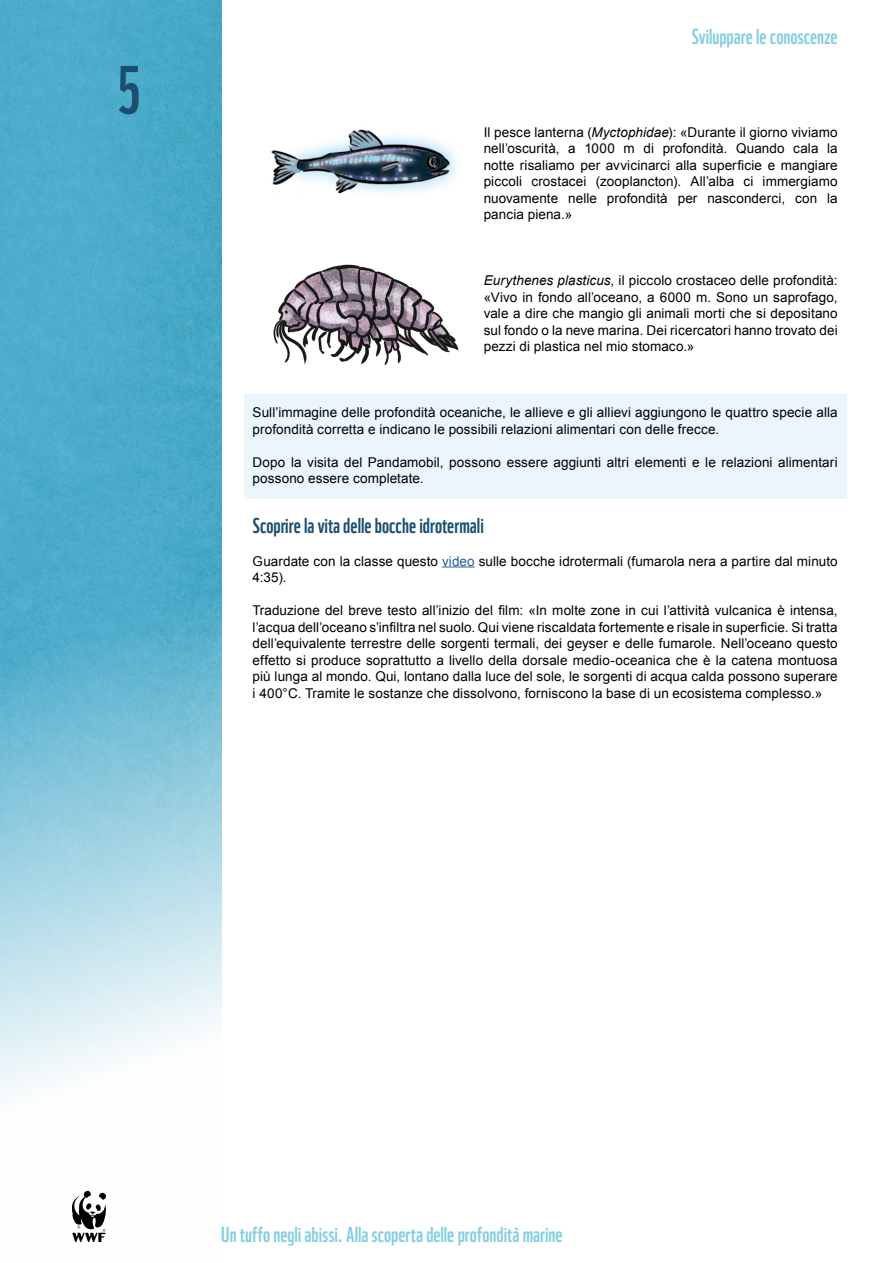
<style>
.page{position:relative;width:893px;height:1263px;background:#fff}
.page>*{position:absolute;margin:0;border:0;box-sizing:border-box;transform-origin:0 0}
.t1{font:66px "WWF";color:#1a4f6f}
.t2{font:21px "WWF";color:#86cee2}
.t3{font:21px "WWF";color:#1a4f6f}
.t4{font:13.5px/16.5px "Arial";letter-spacing:.005em;color:#000;text-align:justify}
.s1{font-style:italic}
.s2{color:#275b9b}
</style>
<div class="page">
<img style="left:0;top:0;width:221px;height:1095px">
<svg style="left:72px;top:1190px;width:34px;height:52px"></svg>
<div style="left:244px;top:394px;width:602px;height:55px;background:#eaf6fb"></div>
<div style="left:244px;top:444px;width:602px;height:55px;background:#eaf6fb"></div>
<hr style="left:442px;top:566px;width:33px;height:1px;background:#275b9b">
<img style="left:271px;top:129px;width:186px;height:65px">
<img style="left:273px;top:264px;width:186px;height:102px">
<h1 class="t1" style="left:117px;top:38px;width:26px">5</h1>
<h2 class="t2" style="left:691px;top:20px;width:148px">Sviluppare le conoscenze</h2>
<p class="t4" style="left:484px;top:124px;width:356px">Il pesce lanterna (<span class="s1">Myctophidae</span>): «Durante il giorno viviamo nell’oscurità, a 1000 m di profondità. Quando cala la notte risaliamo per avvicinarci alla superficie e mangiare piccoli crostacei (zooplancton). All’alba ci immergiamo nuovamente nelle profondità per nasconderci, con la pancia piena.»</p>
<p class="t4" style="left:484px;top:272px;width:355px"><span class="s1">Eurythenes plasticus</span>, il piccolo crostaceo delle profondità: «Vivo in fondo all’oceano, a 6000 m. Sono un saprofago, vale a dire che mangio gli animali morti che si depositano sul fondo o la neve marina. Dei ricercatori hanno trovato dei pezzi di plastica nel mio stomaco.»</p>
<p class="t4" style="left:253px;top:404px;width:586px">Sull’immagine delle profondità oceaniche, le allieve e gli allievi aggiungono le quattro specie alla profondità corretta e indicano le possibili relazioni alimentari con delle frecce.</p>
<p class="t4" style="left:253px;top:454px;width:586px">Dopo la visita del Pandamobil, possono essere aggiunti altri elementi e le relazioni alimentari possono essere completate.</p>
<h2 class="t3" style="left:253px;top:509px;width:233px">Scoprire la vita delle bocche idrotermali</h2>
<p class="t4" style="left:253px;top:553px;width:587px">Guardate con la classe questo <span class="s2">video</span> sulle bocche idrotermali (fumarola nera a partire dal minuto<br>4:35).</p>
<p class="t4" style="left:253px;top:602px;width:587px">Traduzione del breve testo all’inizio del film: «In molte zone in cui l’attività vulcanica è intensa, l’acqua dell’oceano s’infiltra nel suolo. Qui viene riscaldata fortemente e risale in superficie. Si tratta dell’equivalente terrestre delle sorgenti termali, dei geyser e delle fumarole. Nell’oceano questo effetto si produce soprattutto a livello della dorsale medio-oceanica che è la catena montuosa più lunga al mondo. Qui, lontano dalla luce del sole, le sorgenti di acqua calda possono superare i 400°C. Tramite le sostanze che dissolvono, forniscono la base di un ecosistema complesso.»</p>
<h2 class="t2" style="left:221px;top:1218px;width:343px">Un tuffo negli abissi. Alla scoperta delle profondità marine</h2>
</div>
